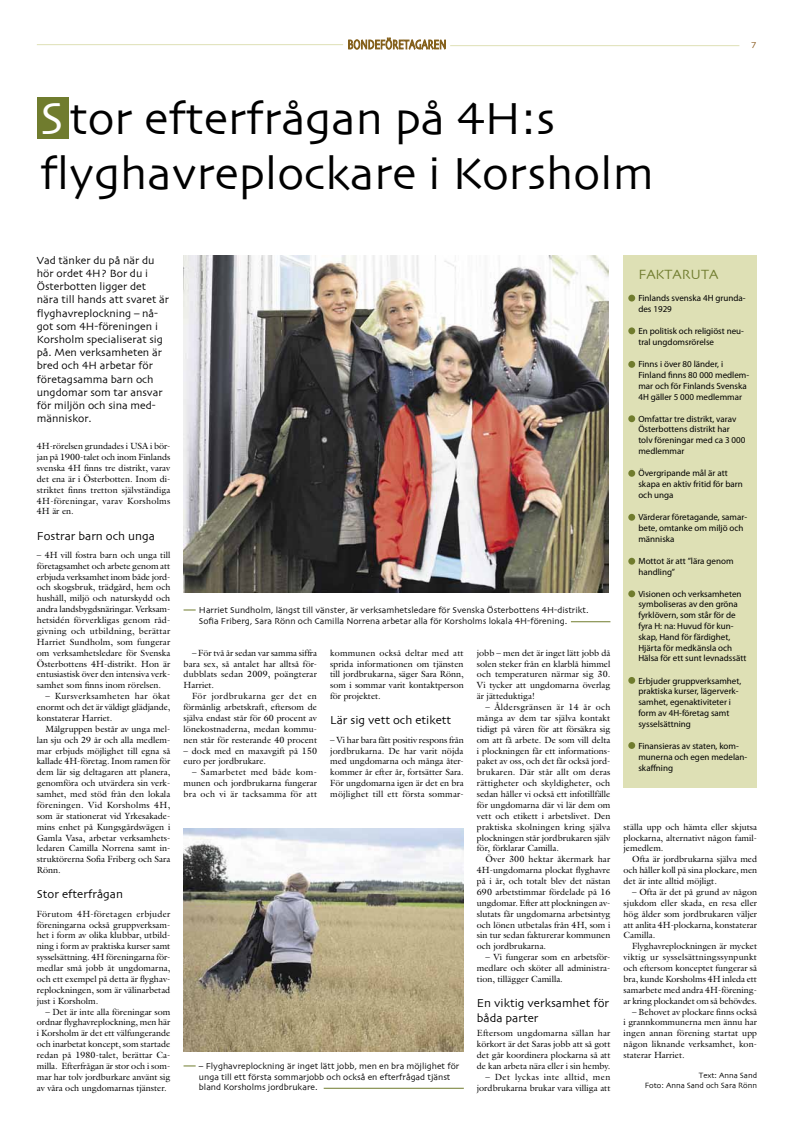
<style>
.page{position:relative;width:794px;height:1134px;background:#fff}
.page>*{position:absolute;margin:0;border:0;box-sizing:border-box;transform-origin:0 0}
.t1{font:47px/55px "Skia";color:#000}
.t2{font:14px "Skia";color:#707c2e}
.t3{font:12px/14.4px "Skia";color:#000}
.t4{font:11px/13.2px "Skia";color:#000}
.t5{font:9px/10.9px "Galliard Std";color:#000;text-align:justify}
.t6{font:9px/10.8px "Myriad Pro";color:#000}
.t7{font:9px/10.8px "Skia";color:#000}
.t8{font:9px "Skia";color:#845316}
.t9{font:8px/9.6px "Skia";color:#000;text-align:right}
.s1{color:#fff}
</style>
<div class="page">
<hr style="left:37px;top:44px;width:306px;height:1px;background:#dee0b5">
<hr style="left:450px;top:45px;width:289px;height:1px;background:#dee0b5">
<svg style="left:348px;top:38px;width:97px;height:12px"></svg>
<div style="left:624px;top:255px;width:133px;height:532px;background:#dee0b5"></div>
<div style="left:37px;top:98px;width:31px;height:41px;background:#707c2e"></div>
<div style="left:628px;top:295px;width:7px;height:6px;background:#707c2e;border-radius:50%"></div>
<div style="left:628px;top:327px;width:7px;height:7px;background:#707c2e;border-radius:50%"></div>
<div style="left:628px;top:361px;width:7px;height:7px;background:#707c2e;border-radius:50%"></div>
<div style="left:628px;top:415px;width:7px;height:7px;background:#707c2e;border-radius:50%"></div>
<div style="left:628px;top:470px;width:7px;height:7px;background:#707c2e;border-radius:50%"></div>
<div style="left:628px;top:514px;width:7px;height:7px;background:#707c2e;border-radius:50%"></div>
<div style="left:628px;top:558px;width:7px;height:7px;background:#707c2e;border-radius:50%"></div>
<div style="left:628px;top:590px;width:7px;height:7px;background:#707c2e;border-radius:50%"></div>
<div style="left:628px;top:677px;width:7px;height:7px;background:#707c2e;border-radius:50%"></div>
<div style="left:628px;top:742px;width:7px;height:7px;background:#707c2e;border-radius:50%"></div>
<svg style="left:183px;top:610px;width:13px;height:1px"></svg>
<hr style="left:571px;top:621px;width:39px;height:1px;background:#707c2e">
<svg style="left:183px;top:1066px;width:13px;height:1px"></svg>
<hr style="left:324px;top:1088px;width:140px;height:1px;background:#707c2e">
<img style="left:183px;top:255px;width:426px;height:337px">
<img style="left:183px;top:828px;width:281px;height:224px">
<h1 class="t1" style="left:40px;top:93px;width:615px"><span class="s1">S</span>tor efterfrågan på 4H:s flyghavreplockare i Korsholm</h1>
<p class="t8" style="left:751px;top:40px;width:7px">7</p>
<p class="t4" style="left:37px;top:254px;width:134px">Vad tänker du på när du hör ordet 4H? Bor du i<br>Österbotten ligger det nära till hands att svaret är flyghavreplockning – nå&shy;got som 4H-föreningen i<br>Korsholm specialiserat sig på. Men verksamheten är bred och 4H arbetar för företagsamma barn och ungdomar som tar ansvar för miljön och sina med&shy;människor.</p>
<p class="t5" style="left:37px;top:440px;width:135px">4H-rörelsen grundades i USA i bör&shy;jan på 1900-talet och inom Finlands svenska 4H finns tre distrikt, varav det ena är i Österbotten. Inom di&shy;striktet finns tretton självständiga 4H-föreningar, varav Korsholms 4H är en.</p>
<h3 class="t3" style="left:37px;top:529px;width:120px">Fostrar barn och unga</h3>
<p class="t5" style="left:37px;top:549px;width:135px">– 4H vill fostra barn och unga till företagsamhet och arbete genom att erbjuda verksamhet inom både jord&shy;och skogsbruk, trädgård, hem och hushåll, miljö och naturskydd och andra landsbygdsnäringar. Verksam&shy;hetsidén förverkligas genom råd&shy;givning och utbildning, berättar Harriet Sundholm, som fungerar om verksamhetsledare för Svenska Österbottens 4H-distrikt. Hon är entusiastisk över den intensiva verk&shy;samhet som finns inom rörelsen.</p>
<p class="t5" style="left:37px;top:691px;width:135px;text-indent:9px">– Kursverksamheten har ökat enormt och det är väldigt glädjande, konstaterar Harriet.</p>
<p class="t5" style="left:37px;top:723px;width:135px;text-indent:9px">Målgruppen består av unga mel&shy;lan sju och 29 år och alla medlem&shy;mar erbjuds möjlighet till egna så kallade 4H-företag. Inom ramen för dem lär sig deltagaren att planera, genomföra och utvärdera sin verk&shy;samhet, med stöd från den lokala föreningen. Vid Korsholms 4H, som är stationerat vid Yrkesakade&shy;mins enhet på Kungsgårdsvägen i Gamla Vasa, arbetar verksamhets&shy;ledaren Camilla Norrena samt in&shy;struktörerna Sofia Friberg och Sara Rönn.</p>
<h3 class="t3" style="left:37px;top:888px;width:88px">Stor efterfrågan</h3>
<p class="t5" style="left:37px;top:908px;width:135px">Förutom 4H-företagen erbjuder föreningarna också gruppverksam&shy;het i form av olika klubbar, utbild&shy;ning i form av praktiska kurser samt sysselsättning. 4H föreningarna för&shy;medlar små jobb åt ungdomarna, och ett exempel på detta är flyghav&shy;replockningen, som är välinarbetad just i Korsholm.</p>
<p class="t5" style="left:37px;top:1006px;width:135px;text-indent:9px">– Det är inte alla föreningar som ordnar flyghavreplockning, men här i Korsholm är det ett välfungerande och inarbetat koncept, som startade redan på 1980-talet, berättar Ca&shy;milla. Efterfrågan är stor och i som&shy;mar har tolv jordburkare använt sig av våra och ungdomarnas tjänster.</p>
<p class="t7" style="left:199px;top:605px;width:391px">Harriet Sundholm, längst till vänster, är verksamhetsledare för Svenska Österbottens 4H-distrikt.<br>Sofia Friberg, Sara Rönn och Camilla Norrena arbetar alla för Korsholms lokala 4H-förening.</p>
<p class="t5" style="left:183px;top:647px;width:135px;text-indent:9px">– För två år sedan var samma siffra bara sex, så antalet har alltså för&shy;dubblats sedan 2009, poängterar Harriet.</p>
<p class="t5" style="left:183px;top:691px;width:135px;text-indent:9px">För jordbrukarna ger det en förmånlig arbetskraft, eftersom de själva endast står för 60 procent av lönekostnaderna, medan kommu&shy;nen står för resterande 40 procent</p>
<p class="t5" style="left:183px;top:745px;width:135px">– dock med en maxavgift på 150 euro per jordbrukare.</p>
<p class="t5" style="left:183px;top:767px;width:135px;text-indent:9px">– Samarbetet med både kom&shy;munen och jordbrukarna fungerar bra och vi är tacksamma för att</p>
<p class="t5" style="left:330px;top:647px;width:135px">kommunen också deltar med att sprida informationen om tjänsten till jordbrukarna, säger Sara Rönn, som i sommar varit kontaktperson för projektet.</p>
<h3 class="t3" style="left:330px;top:714px;width:122px">Lär sig vett och etikett</h3>
<p class="t5" style="left:330px;top:734px;width:135px">– Vi har bara fått positiv respons från jordbrukarna. De har varit nöjda med ungdomarna och många åter&shy;kommer år efter år, fortsätter Sara.<br>För ungdomarna igen är det en bra möjlighet till ett första sommar-</p>
<p class="t7" style="left:199px;top:1061px;width:262px">– Flyghavreplockning är inget lätt jobb, men en bra möjlighet för unga till ett första sommarjobb och också en efterfrågad tjänst bland Korsholms jordbrukare.</p>
<p class="t5" style="left:477px;top:647px;width:135px">jobb – men det är inget lätt jobb då solen steker från en klarblå himmel och temperaturen närmar sig 30.<br>Vi tycker att ungdomarna överlag är jätteduktiga!</p>
<p class="t5" style="left:477px;top:701px;width:135px;text-indent:9px">– Åldersgränsen är 14 år och många av dem tar själva kontakt tidigt på våren för att försäkra sig om att få arbete. De som vill delta i plockningen får ett informations&shy;paket av oss, och det får också jord&shy;brukaren. Där står allt om deras rättigheter och skyldigheter, och sedan håller vi också ett infotillfälle för ungdomarna där vi lär dem om vett och etikett i arbetslivet. Den praktiska skolningen kring själva plockningen står jordbrukaren själv för, förklarar Camilla.</p>
<p class="t5" style="left:477px;top:854px;width:135px;text-indent:9px">Över 300 hektar åkermark har 4H-ungdomarna plockat flyghavre på i år, och totalt blev det nästan 690 arbetstimmar fördelade på 16 ungdomar. Efter att plockningen av&shy;slutats får ungdomarna arbetsintyg och lönen utbetalas från 4H, som i sin tur sedan fakturerar kommunen och jordbrukarna.</p>
<p class="t5" style="left:477px;top:951px;width:135px;text-indent:9px">– Vi fungerar som en arbetsför&shy;medlare och sköter all administra&shy;tion, tillägger Camilla.</p>
<h3 class="t3" style="left:477px;top:997px;width:134px">En viktig verksamhet för båda parter</h3>
<p class="t5" style="left:477px;top:1028px;width:135px">Eftersom ungdomarna sällan har körkort är det Saras jobb att så gott det går koordinera plockarna så att de kan arbeta nära eller i sin hemby.</p>
<p class="t5" style="left:477px;top:1071px;width:135px;text-align:right">– Det lyckas inte alltid, men jordbrukarna brukar vara villiga att</p>
<h2 class="t2" style="left:638px;top:266px;width:82px">FAKTARUTA</h2>
<p class="t6" style="left:638px;top:293px;width:109px">Finlands svenska 4H grunda&shy;des 1929</p>
<p class="t6" style="left:638px;top:326px;width:107px">En politisk och religiöst neu&shy;tral ungdomsrörelse</p>
<p class="t6" style="left:638px;top:359px;width:112px">Finns i över 80 länder, i<br>Finland finns 80 000 medlem&shy;mar och för Finlands Svenska<br>4H gäller 5 000 medlemmar</p>
<p class="t6" style="left:638px;top:413px;width:109px">Omfattar tre distrikt, varav<br>Österbottens distrikt har tolv föreningar med ca 3 000 medlemmar</p>
<p class="t6" style="left:638px;top:468px;width:106px">Övergripande mål är att skapa en aktiv fritid för barn och unga</p>
<p class="t6" style="left:638px;top:511px;width:110px">Värderar företagande, samar&shy;bete, omtanke om miljö och människa</p>
<p class="t6" style="left:638px;top:555px;width:97px">Mottot är att ”lära genom handling”</p>
<p class="t6" style="left:638px;top:588px;width:109px">Visionen och verksamheten symboliseras av den gröna fyrklövern, som står för de fyra H: na: Huvud för kun&shy;skap, Hand för färdighet,<br>Hjärta för medkänsla och<br>Hälsa för ett sunt levnadssätt</p>
<p class="t6" style="left:638px;top:675px;width:104px">Erbjuder gruppverksamhet, praktiska kurser, lägerverk&shy;samhet, egenaktiviteter i form av 4H-företag samt sysselsättning</p>
<p class="t6" style="left:638px;top:740px;width:110px">Finansieras av staten, kom&shy;munerna och egen medelan&shy;skaffning</p>
<p class="t5" style="left:623px;top:821px;width:135px">ställa upp och hämta eller skjutsa plockarna, alternativt någon famil&shy;jemedlem.</p>
<p class="t5" style="left:623px;top:854px;width:135px;text-indent:9px">Ofta är jordbrukarna själva med och håller koll på sina plockare, men det är inte alltid möjligt.</p>
<p class="t5" style="left:623px;top:886px;width:135px;text-indent:9px">– Ofta är det på grund av någon sjukdom eller skada, en resa eller hög ålder som jordbrukaren väljer att anlita 4H-plockarna, konstaterar Camilla.</p>
<p class="t5" style="left:623px;top:941px;width:135px;text-indent:9px">Flyghavreplockningen är mycket viktig ur sysselsättningssynpunkt och eftersom konceptet fungerar så bra, kunde Korsholms 4H inleda ett samarbete med andra 4H-förening&shy;ar kring plockandet om så behövdes.</p>
<p class="t5" style="left:623px;top:1006px;width:135px;text-indent:9px">– Behovet av plockare finns också i grannkommunerna men ännu har ingen annan förening startat upp någon liknande verksamhet, kon&shy;staterar Harriet.</p>
<p class="t9" style="left:644px;top:1071px;width:114px">Text: Anna Sand<br>Foto: Anna Sand och Sara Rönn</p>
</div>
